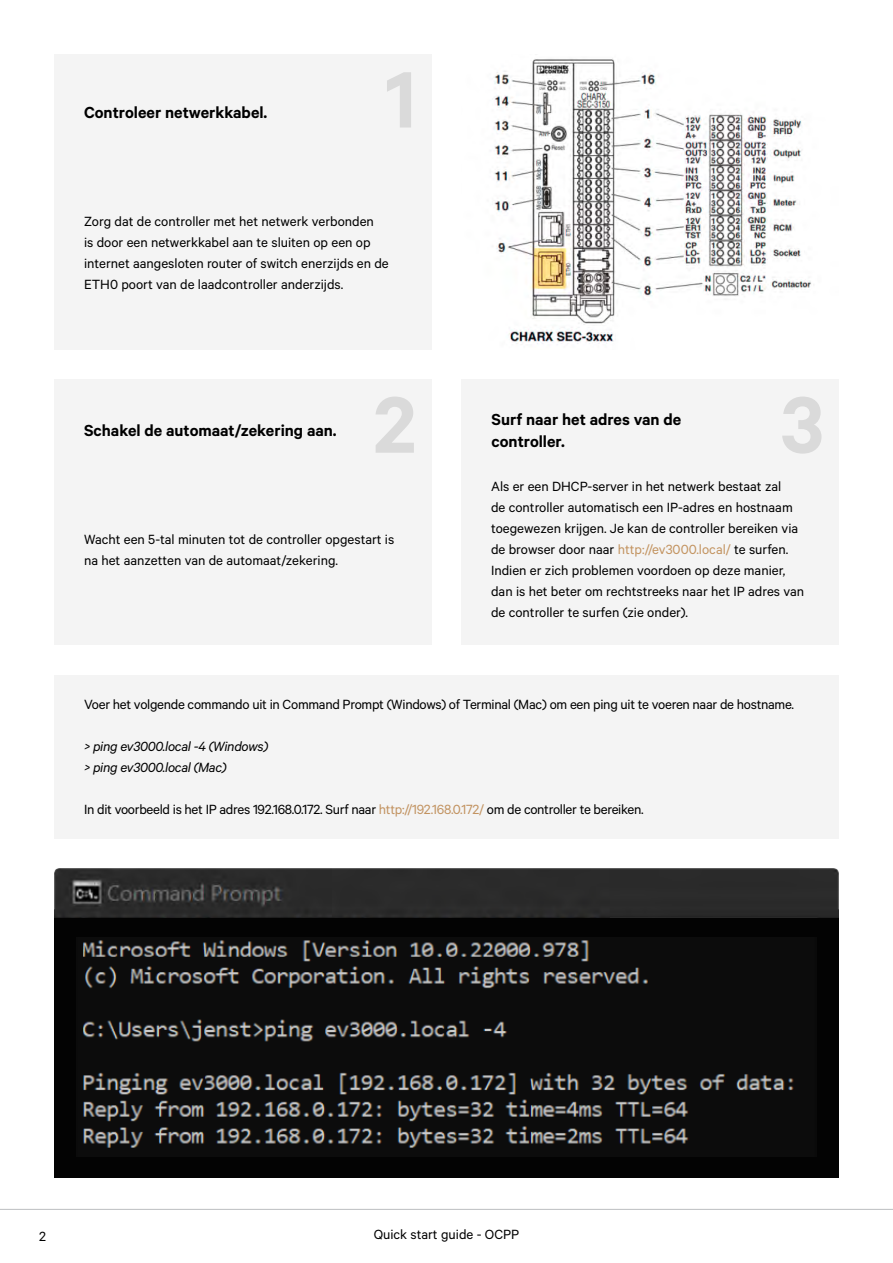
<style>
.page{position:relative;width:893px;height:1263px;background:#fff}
.page>*{position:absolute;margin:0;border:0;box-sizing:border-box;transform-origin:0 0}
.t1{font:600 90px "Calibre";color:#dadada}
.t2{font:600 18px/21.6px "Calibre";color:#000}
.t3{font:15px/21px "Calibre";color:#000}
.t4{font:15px "Calibre";letter-spacing:-.02em;color:#000}
.t5{font:italic 15px/21px "Calibre";letter-spacing:-.02em;color:#000}
.s1{color:#c39461}
.s2{color:#c29361}
</style>
<div class="page">
<hr style="left:0;top:1209px;width:893px;height:1px;background:#bcbec0">
<div style="left:54px;top:379px;width:377px;height:266px;background:#f4f4f4"></div>
<div style="left:54px;top:54px;width:377px;height:295px;background:#f4f4f4"></div>
<div style="left:461px;top:379px;width:378px;height:266px;background:#f4f4f4"></div>
<img style="left:494px;top:58px;width:317px;height:287px">
<div style="left:54px;top:675px;width:785px;height:163px;background:#f4f4f4"></div>
<img style="left:54px;top:868px;width:785px;height:50px">
<div style="left:54px;top:918px;width:785px;height:260px;background:#030303"></div>
<img style="left:83px;top:940px;width:711px;height:208px">
<p class="t2" style="left:84px;top:101px;width:185px">Controleer netwerkkabel.</p>
<h1 class="t1" style="left:385px;top:46px;width:33px">1</h1>
<p class="t3" style="left:84px;top:210px;width:306px">Zorg dat de controller met het netwerk verbonden<br>is door een netwerkkabel aan te sluiten op een op internet aangesloten router of switch enerzijds en de ETH0 poort van de laadcontroller anderzijds.</p>
<h1 class="t1" style="left:373px;top:371px;width:45px">2</h1>
<h1 class="t1" style="left:781px;top:371px;width:44px">3</h1>
<p class="t2" style="left:84px;top:419px;width:254px">Schakel de automaat/zekering aan.</p>
<p class="t2" style="left:491px;top:408px;width:191px">Surf naar het adres van de controller.</p>
<p class="t3" style="left:491px;top:476px;width:315px">Als er een DHCP-server in het netwerk bestaat zal<br>de controller automatisch een IP-adres en hostnaam toegewezen krijgen. Je kan de controller bereiken via de browser door naar <span class="s1">http://ev3000.local/</span> te surfen.<br>Indien er zich problemen voordoen op deze manier, dan is het beter om rechtstreeks naar het IP adres van de controller te surfen (zie onder).</p>
<p class="t3" style="left:84px;top:528px;width:312px">Wacht een 5-tal minuten tot de controller opgestart is na het aanzetten van de automaat/zekering.</p>
<p class="t4" style="left:84px;top:696px;width:712px">Voer het volgende commando uit in Command Prompt (Windows) of Terminal (Mac) om een ping uit te voeren naar de hostname.</p>
<p class="t5" style="left:84px;top:735px;width:186px">&gt; ping ev3000.local -4 (Windows) &gt; ping ev3000.local (Mac)</p>
<p class="t4" style="left:84px;top:801px;width:561px">In dit voorbeeld is het IP adres 192.168.0.172. Surf naar <span class="s2">http://192.168.0.172/</span> om de controller te bereiken.</p>
<p class="t3" style="left:39px;top:1225px;width:8px">2</p>
<p class="t3" style="left:374px;top:1223px;width:147px">Quick start guide - OCPP</p>
</div>
